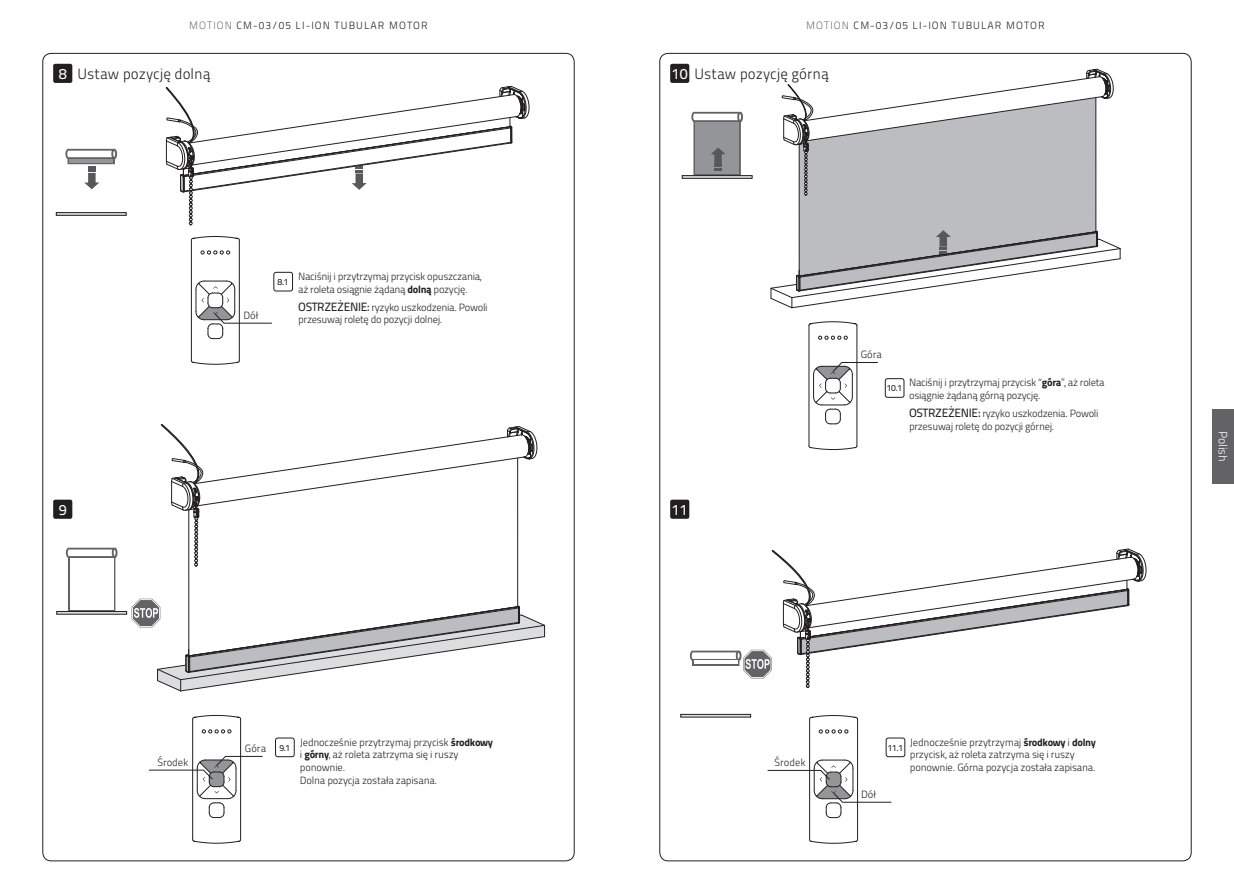
<style>
.page{position:relative;width:1234px;height:893px;background:#fff}
.page>*{position:absolute;margin:0;border:0;box-sizing:border-box;transform-origin:0 0}
.t1{font:15px "Titillium Maps 26 L 250 wt";color:#231f20}
.t2{font:15px "Titillium Maps 26 L 500 wt";color:#fff}
.t3{font:12px "Titillium Maps 26 L 250 wt";color:#fff}
.t4{font:10.5px/12.8px "Titillium Maps 26 L 250 wt";letter-spacing:-.03em;color:#231f20}
.t5{font:9px "Titillium Maps 26 L 500 wt";color:#231f20}
.s1{font-family:"Titillium Maps 26 L 1 wt"}
.s2{font-family:"Titillium Maps 29 L 999 wt"}
.s3{font-family:"Titillium Maps 26 L 500 wt";font-size:12px}
</style>
<div class="page">
<svg style="left:65px;top:149px;width:52px;height:40px"></svg>
<hr style="left:69px;top:159px;width:44px;height:3px;background:#939598">
<svg style="left:56px;top:212px;width:71px;height:4px"></svg>
<hr style="left:192px;top:719px;width:1px;height:121px;background:#231f20">
<hr style="left:240px;top:719px;width:1px;height:121px;background:#231f20">
<svg style="left:192px;top:839px;width:49px;height:4px"></svg>
<svg style="left:192px;top:715px;width:49px;height:4px"></svg>
<svg style="left:202px;top:730px;width:29px;height:3px"></svg>
<hr style="left:191px;top:240px;width:1px;height:121px;background:#231f20">
<hr style="left:239px;top:240px;width:1px;height:121px;background:#231f20">
<svg style="left:191px;top:360px;width:48px;height:5px"></svg>
<svg style="left:191px;top:236px;width:48px;height:4px"></svg>
<svg style="left:201px;top:251px;width:29px;height:3px"></svg>
<div style="left:670px;top:64px;width:19px;height:19px;background:#231f20;border-radius:2px"></div>
<svg style="left:681px;top:112px;width:71px;height:67px"></svg>
<div style="left:799px;top:196px;width:298px;height:34px;background:#bcbdc0"></div>
<hr style="left:1095px;top:98px;width:1px;height:134px;background:#231f20">
<hr style="left:798px;top:144px;width:1px;height:132px;background:#231f20">
<svg style="left:680px;top:714px;width:70px;height:3px"></svg>
<svg style="left:770px;top:230px;width:350px;height:78px"></svg>
<hr style="left:808px;top:325px;width:1px;height:121px;background:#231f20">
<hr style="left:856px;top:325px;width:1px;height:121px;background:#231f20">
<svg style="left:808px;top:446px;width:49px;height:4px"></svg>
<svg style="left:808px;top:321px;width:49px;height:5px"></svg>
<svg style="left:818px;top:336px;width:29px;height:3px"></svg>
<hr style="left:809px;top:719px;width:1px;height:121px;background:#231f20">
<hr style="left:857px;top:719px;width:1px;height:121px;background:#231f20">
<svg style="left:809px;top:839px;width:48px;height:5px"></svg>
<svg style="left:809px;top:715px;width:48px;height:4px"></svg>
<svg style="left:818px;top:730px;width:29px;height:3px"></svg>
<div style="left:53px;top:500px;width:19px;height:19px;background:#231f20;border-radius:2px"></div>
<div style="left:670px;top:500px;width:19px;height:19px;background:#231f20;border-radius:2px"></div>
<div style="left:275px;top:738px;width:19px;height:19px;border:1px solid #231f20;border-radius:2px"></div>
<div style="left:273px;top:272px;width:20px;height:19px;border:1px solid #231f20;border-radius:2px"></div>
<div style="left:884px;top:378px;width:20px;height:20px;border:1px solid #231f20;border-radius:2px"></div>
<div style="left:885px;top:738px;width:19px;height:19px;border:1px solid #231f20;border-radius:2px"></div>
<div style="left:53px;top:64px;width:19px;height:19px;background:#231f20;border-radius:2px"></div>
<svg style="left:196px;top:281px;width:76px;height:58px"></svg>
<svg style="left:149px;top:756px;width:114px;height:62px"></svg>
<svg style="left:813px;top:362px;width:65px;height:63px"></svg>
<svg style="left:767px;top:760px;width:124px;height:58px"></svg>
<div style="left:1212px;top:409px;width:21px;height:75px;background:#636366"></div>
<svg style="left:166px;top:86px;width:363px;height:140px"></svg>
<svg style="left:56px;top:424px;width:489px;height:267px"></svg>
<svg style="left:781px;top:69px;width:332px;height:127px"></svg>
<svg style="left:689px;top:548px;width:457px;height:140px"></svg>
<p class="t4" style="left:189px;top:19px;width:240px"><span class="s1">MOTION</span> CM-03/05 LI-ION TUBULAR MOTOR</p>
<p class="t4" style="left:806px;top:19px;width:240px"><span class="s1">MOTION</span> CM-03/05 LI-ION TUBULAR MOTOR</p>
<h1 class="t2" style="left:59px;top:63px;width:9px">8</h1>
<h1 class="t1" style="left:78px;top:63px;width:134px">Ustaw pozycję dolną</h1>
<h1 class="t2" style="left:671px;top:63px;width:17px">10</h1>
<h1 class="t1" style="left:694px;top:63px;width:136px">Ustaw pozycję górną</h1>
<p class="t4" style="left:243px;top:308px;width:16px">Dół</p>
<p class="t5" style="left:277px;top:275px;width:13px">8.1</p>
<p class="t4" style="left:298px;top:269px;width:185px">Naciśnij i przytrzymaj przycisk opuszczania, aż roleta osiągnie żądaną <span class="s2">dolną</span> pozycję.</p>
<p class="t4" style="left:298px;top:300px;width:191px"><span class="s3">OSTRZEŻENIE:</span> ryzyko uszkodzenia. Powoli przesuwaj roletę do pozycji dolnej.</p>
<p class="t4" style="left:860px;top:348px;width:23px">Góra</p>
<p class="t5" style="left:886px;top:381px;width:17px">10.1</p>
<p class="t4" style="left:908px;top:376px;width:197px">Naciśnij i przytrzymaj przycisk “<span class="s2">góra</span>”, aż roleta osiągnie żądaną górną pozycję.</p>
<p class="t4" style="left:908px;top:406px;width:191px"><span class="s3">OSTRZEŻENIE:</span> ryzyko uszkodzenia. Powoli przesuwaj roletę do pozycji górnej.</p>
<h1 class="t2" style="left:59px;top:498px;width:9px">9</h1>
<h1 class="t2" style="left:671px;top:498px;width:17px">11</h1>
<p class="t4" style="left:157px;top:755px;width:33px">Środek</p>
<p class="t4" style="left:245px;top:741px;width:23px">Góra</p>
<p class="t5" style="left:279px;top:741px;width:13px">9.1</p>
<p class="t4" style="left:300px;top:735px;width:194px">Jednocześnie przytrzymaj przycisk <span class="s2">środkowy </span>i <span class="s2">górny</span>, aż roleta zatrzyma się i ruszy ponownie.<br>Dolna pozycja została zapisana.</p>
<p class="t4" style="left:909px;top:735px;width:187px">Jednocześnie przytrzymaj <span class="s2">środkowy</span> i <span class="s2">dolny </span>przycisk, aż roleta zatrzyma się i ruszy ponownie. Górna pozycja została zapisana.</p>
<p class="t5" style="left:887px;top:741px;width:17px">11.1</p>
<p class="t4" style="left:774px;top:755px;width:33px">Środek</p>
<p class="t4" style="left:860px;top:787px;width:16px">Dół</p>
<p class="t3" style="left:1231px;top:431px;width:32px;rotate:90deg">Polish</p>
</div>
